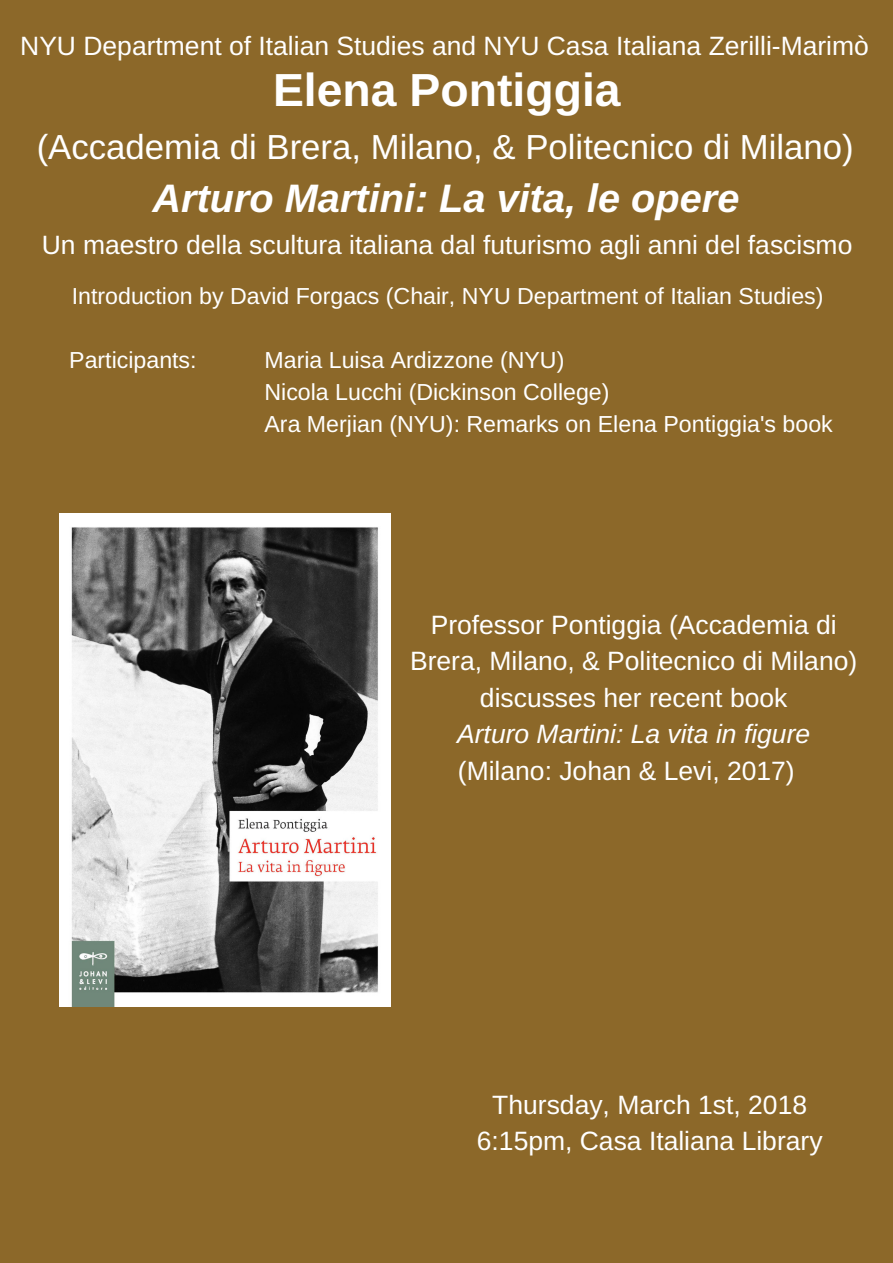
<style>
.page{position:relative;width:893px;height:1263px;background:#8c6829}
.page>*{position:absolute;margin:0;border:0;box-sizing:border-box;transform-origin:0 0}
.t1{font:700 46.35px "Arimo";color:#fff}
.t2{font:italic 700 39.75px "Arimo";color:#fff}
.t3{font:34.72px "Arimo";color:#fff}
.t4{font:26.47px/36.6px "Arimo";color:#fff;text-align:center}
.t5{font:italic 26.47px "Arimo";color:#fff}
.t6{font:23.17px/32.1px "Arimo";color:#fff}
</style>
<div class="page">
<img style="left:59px;top:514px;width:332px;height:492px">
<p class="t4" style="left:20px;top:27px;width:850px">NYU Department of Italian Studies and NYU Casa Italiana Zerilli-Marimò</p>
<h1 class="t1" style="left:273px;top:64px;width:349px">Elena Pontiggia</h1>
<h3 class="t3" style="left:37px;top:127px;width:818px">(Accademia di Brera, Milano, &amp; Politecnico di Milano)</h3>
<h2 class="t2" style="left:153px;top:176px;width:588px">Arturo Martini: La vita, le opere</h2>
<p class="t4" style="left:42px;top:227px;width:812px">Un maestro della scultura italiana dal futurismo agli anni del fascismo</p>
<p class="t6" style="left:72px;top:280px;width:753px">Introduction by David Forgacs (Chair, NYU Department of Italian Studies)</p>
<p class="t6" style="left:69px;top:344px;width:129px">Participants:</p>
<p class="t6" style="left:264px;top:344px;width:570px">Maria Luisa Ardizzone (NYU)<br>Nicola Lucchi (Dickinson College)<br>Ara Merjian (NYU): Remarks on Elena Pontiggia's book</p>
<p class="t4" style="left:410px;top:606px;width:449px">Professor Pontiggia (Accademia di<br>Brera, Milano, &amp; Politecnico di Milano) discusses her recent book</p>
<p class="t5" style="left:457px;top:719px;width:354px">Arturo Martini: La vita in figure</p>
<p class="t4" style="left:458px;top:752px;width:338px">(Milano: Johan &amp; Levi, 2017)</p>
<p class="t4" style="left:477px;top:1086px;width:347px">Thursday, March 1st, 2018<br>6:15pm, Casa Italiana Library</p>
</div>
